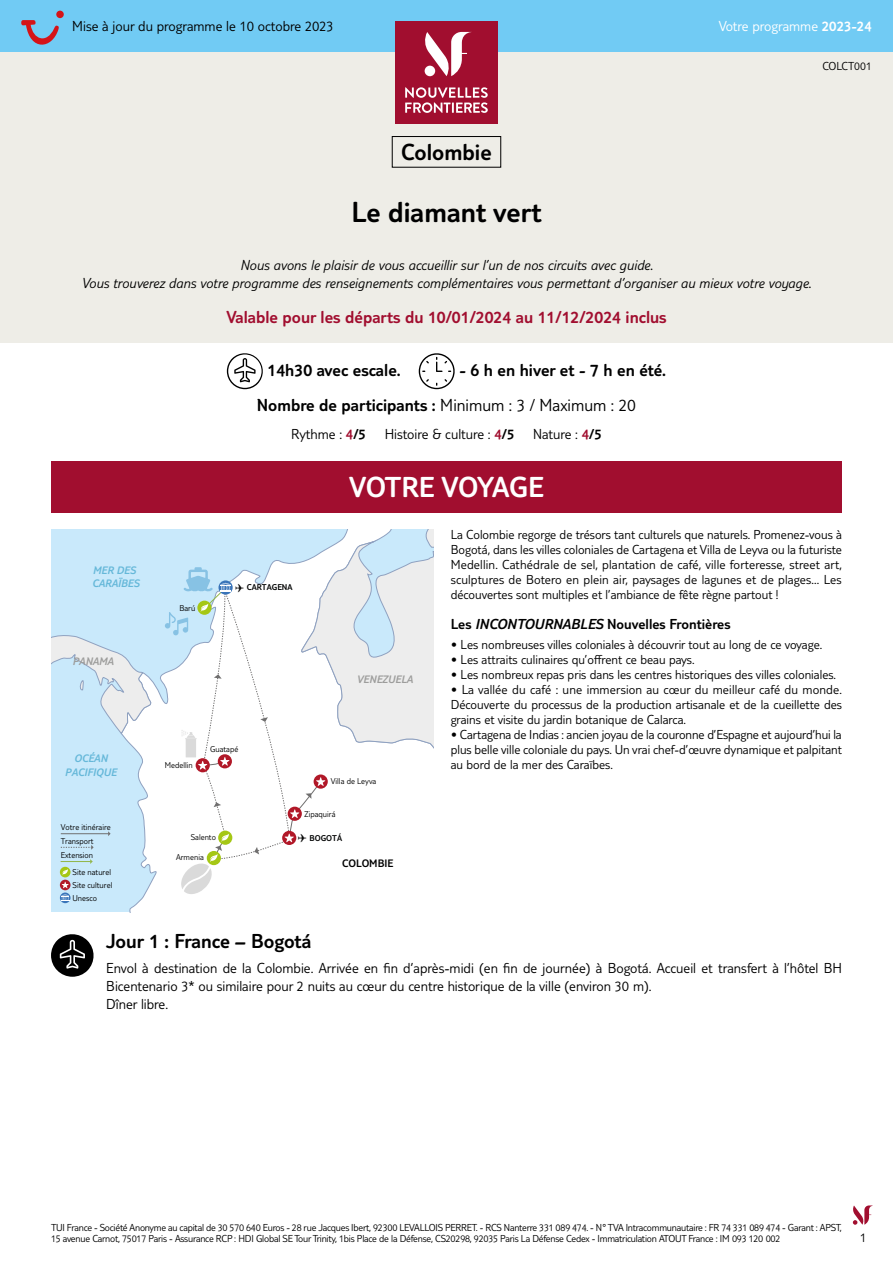
<style>
.page{position:relative;width:893px;height:1263px;background:#fff}
.page>*{position:absolute;margin:0;border:0;box-sizing:border-box;transform-origin:0 0}
.t1{font:300 30px "TUI Type";color:#000}
.t2{font:300 30px "TUI Type";letter-spacing:-.015em;color:#fff}
.t3{font:300 24px "TUI Type";color:#000}
.t4{font:300 21px "TUI Type";color:#000}
.t5{font:300 18px/34.3px "TUI Type";color:#000}
.t6{font:300 18px "TUI Type";color:#a10e2f}
.t7{font:300 15px/18px "TUI Type";color:#000}
.t8{font:italic 300 15px/18px "TUI Type";color:#000;text-align:center}
.t9{font:300 15px "TUI Type";color:#000}
.t10{font:300 15px "TUI Type";color:#fff}
.t11{font:300 13.5px/15px "TUI Type";color:#000;text-align:justify}
.t12{font:300 12px "TUI Type";color:#000}
.t13{font:italic 300 11.25px/13.5px "TUI Type";color:#66b8d9}
.t14{font:italic 300 11.25px "TUI Type";color:#9d9d9c}
.t15{font:300 11.25px "TUI Type";color:#000}
.t16{font:300 10.5px/10.5px "TUI Type";letter-spacing:-.02em;color:#000}
.t17{font:300 8.7px/14px "TUI Type";color:#000}
.t18{font:300 8.7px "TUI Type";color:#010202}
.s1{font-style:inherit}
.s2{color:#a10e2f}
.s3{color:#000}
.s4{font-style:italic}
</style>
<div class="page">
<svg style="left:853px;top:1205px;width:20px;height:20px"></svg>
<div style="left:0;top:0;width:893px;height:342px;background:#eeede7"></div>
<div style="left:0;top:0;width:893px;height:51px;background:#71cbf4"></div>
<div style="left:395px;top:21px;width:102px;height:102px;background:#a10e2f"></div>
<svg style="left:405px;top:87px;width:83px;height:26px"></svg>
<svg style="left:424px;top:32px;width:47px;height:44px"></svg>
<svg style="left:227px;top:353px;width:36px;height:36px"></svg>
<svg style="left:419px;top:353px;width:36px;height:36px"></svg>
<div style="left:392px;top:136px;width:109px;height:32px;border:1px solid #000"></div>
<div style="left:51px;top:461px;width:791px;height:51px;background:#a10e2f"></div>
<div style="left:51px;top:529px;width:383px;height:383px;background:#c9e9fb"></div>
<svg style="left:74px;top:560px;width:227px;height:352px"></svg>
<svg style="left:51px;top:632px;width:100px;height:102px"></svg>
<svg style="left:301px;top:529px;width:133px;height:38px"></svg>
<hr style="left:61px;top:833px;width:47px;height:1px;background:#706f6f">
<svg style="left:108px;top:831px;width:3px;height:5px"></svg>
<svg style="left:61px;top:845px;width:33px;height:5px"></svg>
<hr style="left:61px;top:861px;width:30px;height:1px;background:#92b849">
<svg style="left:90px;top:859px;width:3px;height:5px"></svg>
<div style="left:60px;top:867px;width:11px;height:10px;background:#a5c715;border-radius:50%"></div>
<svg style="left:62px;top:869px;width:6px;height:6px"></svg>
<svg style="left:60px;top:880px;width:11px;height:10px"></svg>
<svg style="left:62px;top:882px;width:7px;height:6px"></svg>
<svg style="left:60px;top:892px;width:11px;height:11px"></svg>
<svg style="left:61px;top:894px;width:8px;height:7px"></svg>
<svg style="left:165px;top:567px;width:269px;height:345px;background:#f4f6f7"></svg>
<svg style="left:51px;top:934px;width:43px;height:43px"></svg>
<svg style="left:21px;top:20px;width:38px;height:25px"></svg>
<div style="left:56px;top:11px;width:8px;height:7px;background:#d51317;border-radius:50%"></div>
<p class="t7" style="left:72px;top:17px;width:263px">Mise à jour du programme le 10 octobre 2023</p>
<h2 class="t3" style="left:401px;top:138px;width:92px">Colombie</h2>
<h1 class="t1" style="left:351px;top:195px;width:192px">Le diamant vert</h1>
<p class="t10" style="left:719px;top:18px;width:154px">Votre programme <span class="s1">2023-24</span></p>
<p class="t12" style="left:822px;top:59px;width:51px">COLCT001</p>
<p class="t8" style="left:82px;top:255px;width:731px">Nous avons le plaisir de vous accueillir sur l’un de nos circuits avec guide.<br>Vous trouverez dans votre programme des renseignements complémentaires vous permettant d’organiser au mieux votre voyage.</p>
<h3 class="t6" style="left:226px;top:306px;width:442px">Valable pour les départs du 10/01/2024 au 11/12/2024 inclus</h3>
<h3 class="t5" style="left:257px;top:353px;width:411px;text-indent:203px">- 6 h en hiver et - 7 h en été.<br>Nombre de participants : <span class="s1">Minimum : 3 / Maximum : 20</span></h3>
<p class="t7" style="left:291px;top:425px;width:76px">Rythme : <span class="s2">4</span><span class="s1">/5</span></p>
<p class="t7" style="left:385px;top:425px;width:131px">Histoire &amp; culture : <span class="s2">4</span><span class="s1">/5</span></p>
<p class="t7" style="left:533px;top:425px;width:70px">Nature : <span class="s2">4</span><span class="s1">/5</span></p>
<h3 class="t5" style="left:268px;top:353px;width:135px">14h30 avec escale.</h3>
<p class="t13" style="left:92px;top:563px;width:49px">MER DES<br>CARAÏBES</p>
<p class="t14" style="left:72px;top:655px;width:43px">PANAMA</p>
<p class="t13" style="left:65px;top:752px;width:53px;text-align:center">OCÉAN<br>PACIFIQUE</p>
<p class="t17" style="left:61px;top:820px;width:52px">Votre itinéraire<br>Transport<br>Extension</p>
<p class="t17" style="left:72px;top:865px;width:41px;line-height:12.9px">Site naturel<br>Site culturel<br>Unesco</p>
<p class="t17" style="left:179px;top:601px;width:17px">Barú</p>
<p class="t17" style="left:165px;top:758px;width:29px">Medellin</p>
<h1 class="t2" style="left:349px;top:470px;width:196px">VOTRE VOYAGE</h1>
<p class="t18" style="left:235px;top:582px;width:59px"><span class="s3">✈</span> CARTAGENA</p>
<p class="t17" style="left:210px;top:741px;width:30px">Guatapé</p>
<p class="t14" style="left:357px;top:673px;width:58px">VENEZUELA</p>
<p class="t17" style="left:331px;top:774px;width:47px">Villa de Leyva</p>
<p class="t17" style="left:305px;top:807px;width:32px">Zipaquirá</p>
<p class="t11" style="left:451px;top:526px;width:393px">La Colombie regorge de trésors tant culturels que naturels. Promenez-vous à Bogotá, dans les villes coloniales de Cartagena et Villa de Leyva ou la futuriste Medellin. Cathédrale de sel, plantation de café, ville forteresse, street art, sculptures de Botero en plein air, paysages de lagunes et de plages... Les découvertes sont multiples et l’ambiance de fête règne partout !</p>
<p class="t9" style="left:451px;top:616px;width:281px">Les <span class="s4">INCONTOURNABLES</span> Nouvelles Frontières</p>
<p class="t11" style="left:451px;top:636px;width:373px">• Les nombreuses villes coloniales à découvrir tout au long de ce voyage.</p>
<p class="t11" style="left:451px;top:651px;width:245px">• Les attraits culinaires qu’offrent ce beau pays.</p>
<p class="t11" style="left:451px;top:666px;width:387px">• Les nombreux repas pris dans les centres historiques des villes coloniales.</p>
<p class="t11" style="left:451px;top:681px;width:393px">• La vallée du café : une immersion au cœur du meilleur café du monde.<br>Découverte du processus de la production artisanale et de la cueillette des grains et visite du jardin botanique de Calarca.</p>
<p class="t11" style="left:451px;top:726px;width:393px">• Cartagena de Indias : ancien joyau de la couronne d’Espagne et aujourd’hui la plus belle ville coloniale du pays. Un vrai chef-d’œuvre dynamique et palpitant au bord de la mer des Caraïbes.</p>
<p class="t17" style="left:191px;top:830px;width:27px">Salento</p>
<p class="t17" style="left:176px;top:850px;width:29px">Armenia</p>
<p class="t18" style="left:298px;top:833px;width:46px"><span class="s3">✈</span> BOGOTÁ</p>
<p class="t15" style="left:342px;top:857px;width:53px">COLOMBIE</p>
<h3 class="t4" style="left:106px;top:929px;width:207px">Jour 1 : France – Bogotá</h3>
<p class="t7" style="left:106px;top:959px;width:737px">Envol à destination de la Colombie. Arrivée en fin d’après-midi (en fin de journée) à Bogotá. Accueil et transfert à l’hôtel BH<br>Bicentenario 3* ou similaire pour 2 nuits au cœur du centre historique de la ville (environ 30 m).<br>Dîner libre.</p>
<p class="t16" style="left:51px;top:1222px;width:792px">TUI France - Société Anonyme au capital de 30 570 640 Euros - 28 rue Jacques Ibert, 92300 LEVALLOIS PERRET. - RCS Nanterre 331 089 474. - N° TVA Intracommunautaire : FR 74 331 089 474 - Garant : APST,<br>15 avenue Carnot, 75017 Paris - Assurance RCP : HDI Global SE Tour Trinity, 1bis Place de la Défense, CS20298, 92035 Paris La Défense Cedex - Immatriculation ATOUT France : IM 093 120 002</p>
<p class="t11" style="left:860px;top:1229px;width:8px">1</p>
</div>
